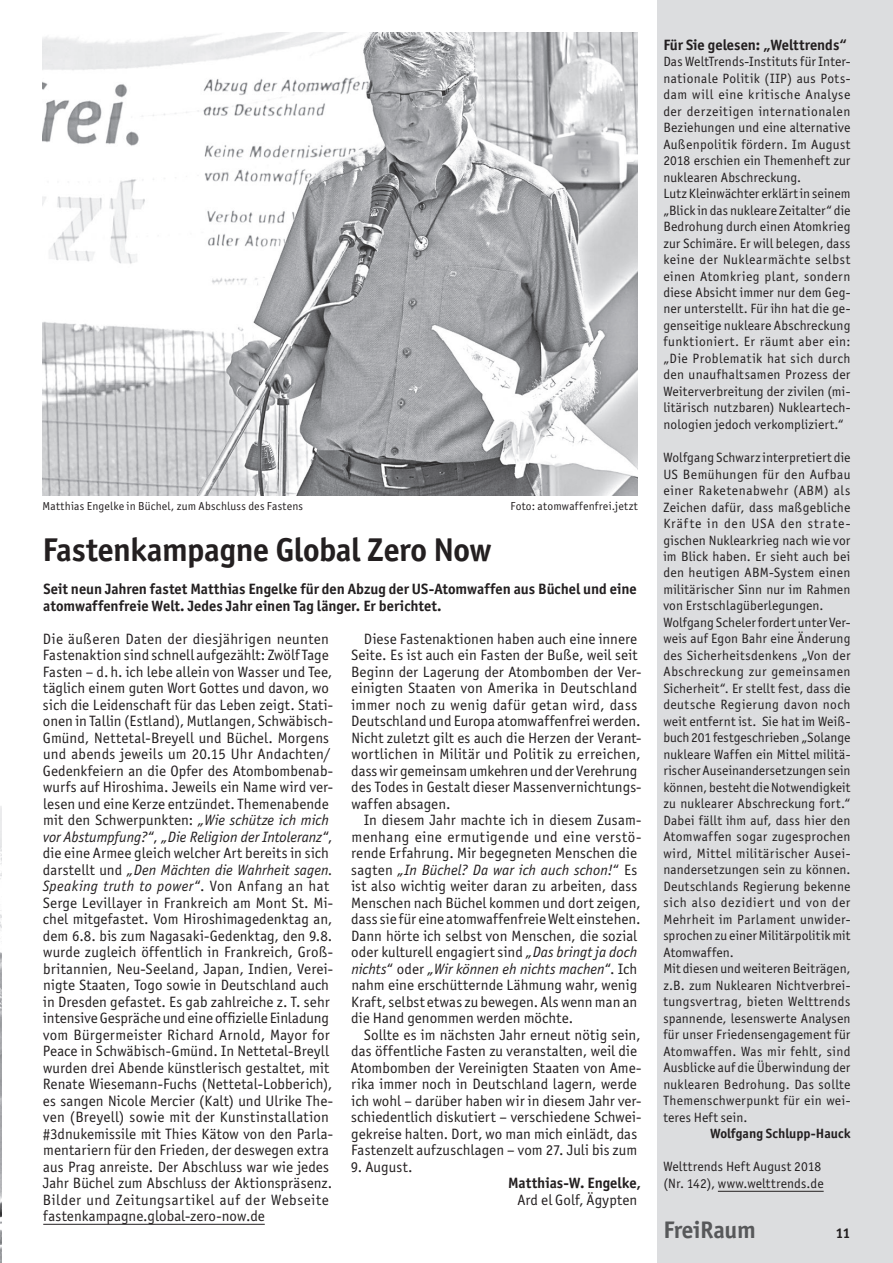
<style>
.page{position:relative;width:893px;height:1263px;background:#fff}
.page>*{position:absolute;margin:0;border:0;box-sizing:border-box;transform-origin:0 0}
.t1{font:700 33px "Officina Sans ITC Std";letter-spacing:-.015em;color:#231f20}
.t2{font:700 24px "Officina Sans ITC Std";letter-spacing:-.015em;color:#57585a}
.t3{font:15px/16.5px "Officina Sans ITC Std";letter-spacing:.01em;color:#231f20}
.t4{font:700 15px/16.5px "Officina Sans ITC Std";color:#231f20}
.t5{font:700 14.25px "Officina Sans ITC Std";color:#231f20}
.t6{font:13.5px/16.5px "Officina Sans ITC Std";letter-spacing:.02em;color:#231f20}
.t7{font:700 13.5px "Officina Sans ITC Std";color:#231f20}
.t8{font:11.7px "Officina Sans ITC Std";letter-spacing:.02em;color:#231f20}
.s1{font-style:italic}
</style>
<div class="page">
<div style="left:657px;top:0;width:236px;height:1263px;background:#dcdddf"></div>
<hr style="left:718px;top:1191px;width:106px;height:1px;background:#231f20">
<img style="left:43px;top:32px;width:595px;height:463px">
<hr style="left:43px;top:1224px;width:222px;height:1px;background:#231f20">
<img style="left:0;top:806px;width:2px;height:457px">
<p class="t8" style="left:43px;top:499px;width:262px">Matthias Engelke in Büchel, zum Abschluss des Fastens</p>
<p class="t8" style="left:510px;top:499px;width:129px">Foto: atomwaffenfrei.jetzt</p>
<h1 class="t1" style="left:42px;top:529px;width:451px">Fastenkampagne Global Zero Now</h1>
<p class="t4" style="left:43px;top:581px;width:595px">Seit neun Jahren fastet Matthias Engelke für den Abzug der US-Atomwaffen aus Büchel und eine atomwaffenfreie Welt. Jedes Jahr einen Tag länger. Er berichtet.</p>
<p class="t3" style="left:43px;top:630px;width:292px">Die äußeren Daten der diesjährigen neunten Fastenaktion sind schnell aufgezählt: Zwölf Tage Fasten – d.h. ich lebe allein von Wasser und Tee, täglich einem guten Wort Gottes und davon, wo sich die Leidenschaft für das Leben zeigt. Stati&shy;onen in Tallin (Estland), Mutlangen, Schwäbisch-Gmünd, Nettetal-Breyell und Büchel. Morgens und abends jeweils um 20.15 Uhr Andachten/ Gedenkfeiern an die Opfer des Atombombenab&shy;wurfs auf Hiroshima. Jeweils ein Name wird ver&shy;lesen und eine Kerze entzündet. Themenabende mit den Schwerpunkten: <span class="s1">„Wie schütze ich mich vor Abstumpfung?</span>“, <span class="s1">„Die Religion der Intoleranz</span>“, die eine Armee gleich welcher Art bereits in sich darstellt und <span class="s1">„Den Mächten die Wahrheit sagen.<br>Speaking truth to power</span>“. Von Anfang an hat Serge Levillayer in Frankreich am Mont St. Mi&shy;chel mitgefastet. Vom Hiroshimagedenktag an, dem 6.8. bis zum Nagasaki-Gedenktag, den 9.8. wurde zugleich öffentlich in Frankreich, Groß&shy;britannien, Neu-Seeland, Japan, Indien, Verei&shy;nigte Staaten, Togo sowie in Deutschland auch in Dresden gefastet. Es gab zahlreiche z. T. sehr intensive Gespräche und eine offizielle Einladung vom Bürgermeister Richard Arnold, Mayor for Peace in Schwäbisch-Gmünd. In Nettetal-Breyll wurden drei Abende künstlerisch gestaltet, mit Renate Wiesemann-Fuchs (Nettetal-Lobberich), es sangen Nicole Mercier (Kalt) und Ulrike The&shy;ven (Breyell) sowie mit der Kunstinstallation #3dnukemissile mit Thies Kätow von den Parla&shy;mentariern für den Frieden, der deswegen extra aus Prag anreiste. Der Abschluss war wie jedes Jahr Büchel zum Abschluss der Aktionspräsenz.<br>Bilder und Zeitungsartikel auf der Webseite fastenkampagne.global-zero-now.de</p>
<p class="t3" style="left:351px;top:630px;width:292px;text-indent:13px">Diese Fastenaktionen haben auch eine innere Seite. Es ist auch ein Fasten der Buße, weil seit Beginn der Lagerung der Atombomben der Ver&shy;einigten Staaten von Amerika in Deutschland immer noch zu wenig dafür getan wird, dass Deutschland und Europa atomwaffenfrei werden.<br>Nicht zuletzt gilt es auch die Herzen der Verant&shy;wortlichen in Militär und Politik zu erreichen, dass wir gemeinsam umkehren und der Verehrung des Todes in Gestalt dieser Massenvernichtungs&shy;waffen absagen.</p>
<p class="t3" style="left:351px;top:812px;width:292px;text-indent:13px">In diesem Jahr machte ich in diesem Zusam&shy;menhang eine ermutigende und eine verstö&shy;rende Erfahrung. Mir begegneten Menschen die sagten <span class="s1">„In Büchel? Da war ich auch schon!</span>“ Es ist also wichtig weiter daran zu arbeiten, dass Menschen nach Büchel kommen und dort zeigen, dass sie für eine atomwaffenfreie Welt einstehen.<br>Dann hörte ich selbst von Menschen, die sozial oder kulturell engagiert sind <span class="s1">„Das bringt ja doch nichts</span>“ oder <span class="s1">„Wir können eh nichts machen</span>“. Ich nahm eine erschütternde Lähmung wahr, wenig Kraft, selbst etwas zu bewegen. Als wenn man an die Hand genommen werden möchte.</p>
<p class="t3" style="left:351px;top:1026px;width:292px;text-indent:13px">Sollte es im nächsten Jahr erneut nötig sein, das öffentliche Fasten zu veranstalten, weil die Atombomben der Vereinigten Staaten von Ame&shy;rika immer noch in Deutschland lagern, werde ich wohl – darüber haben wir in diesem Jahr ver&shy;schiedentlich diskutiert – verschiedene Schwei&shy;gekreise halten. Dort, wo man mich einlädt, das Fastenzelt aufzuschlagen – vom 27. Juli bis zum</p>
<p class="t3" style="left:351px;top:1158px;width:63px">9. August.</p>
<p class="t4" style="left:508px;top:1175px;width:134px">Matthias-W. Engelke,</p>
<p class="t3" style="left:517px;top:1191px;width:121px">Ard el Golf, Ägypten</p>
<p class="t4" style="left:663px;top:36px;width:185px">Für Sie gelesen: „Welttrends“</p>
<p class="t6" style="left:663px;top:53px;width:189px">Das WeltTrends-Instituts für Inter&shy;nationale Politik (IIP) aus Pots&shy;dam will eine kritische Analyse der derzeitigen internationalen Beziehungen und eine alternative Außenpolitik fördern. Im August 2018 erschien ein Themenheft zur nuklearen Abschreckung.<br>Lutz Kleinwächter erklärt in seinem „Blick in das nukleare Zeitalter“ die Bedrohung durch einen Atomkrieg zur Schimäre. Er will belegen, dass keine der Nuklearmächte selbst einen Atomkrieg plant, sondern diese Absicht immer nur dem Geg&shy;ner unterstellt. Für ihn hat die ge&shy;genseitige nukleare Abschreckung funktioniert. Er räumt aber ein: „Die Problematik hat sich durch den unaufhaltsamen Prozess der Weiterverbreitung der zivilen (mi&shy;litärisch nutzbaren) Nukleartech&shy;nologien jedoch verkompliziert.“</p>
<p class="t6" style="left:663px;top:449px;width:189px">Wolfgang Schwarz interpretiert die<br>US Bemühungen für den Aufbau einer Raketenabwehr (ABM) als<br>Zeichen dafür, dass maßgebliche<br>Kräfte in den USA den strate&shy;gischen Nuklearkrieg nach wie vor im Blick haben. Er sieht auch bei den heutigen ABM-System einen militärischer Sinn nur im Rahmen von Erstschlagüberlegungen.<br>Wolfgang Scheler fordert unter Ver&shy;weis auf Egon Bahr eine Änderung des Sicherheitsdenkens „Von der<br>Abschreckung zur gemeinsamen<br>Sicherheit“. Er stellt fest, dass die deutsche Regierung davon noch weit entfernt ist. Sie hat im Weiß&shy;buch 201 festgeschrieben „Solange nukleare Waffen ein Mittel militä&shy;rischer Auseinandersetzungen sein können, besteht die Notwendigkeit zu nuklearer Abschreckung fort.“<br>Dabei fällt ihm auf, dass hier den<br>Atomwaffen sogar zugesprochen wird, Mittel militärischer Ausei&shy;nandersetzungen sein zu können.<br>Deutschlands Regierung bekenne sich also dezidiert und von der<br>Mehrheit im Parlament unwider&shy;sprochen zu einer Militärpolitik mit<br>Atomwaffen.<br>Mit diesen und weiteren Beiträgen, z.B. zum Nuklearen Nichtverbrei&shy;tungsvertrag, bieten Welttrends spannende, lesenswerte Analysen für unser Friedensengagement für<br>Atomwaffen. Was mir fehlt, sind<br>Ausblicke auf die Überwindung der nuklearen Bedrohung. Das sollte<br>Themenschwerpunkt für ein wei&shy;teres Heft sein.</p>
<p class="t7" style="left:710px;top:1125px;width:142px">Wolfgang Schlupp-Hauck</p>
<p class="t6" style="left:663px;top:1158px;width:162px">Welttrends Heft August 2018 (Nr. 142), www.welttrends.de</p>
<h2 class="t2" style="left:663px;top:1215px;width:94px">FreiRaum</h2>
<p class="t5" style="left:836px;top:1224px;width:16px">11</p>
</div>
